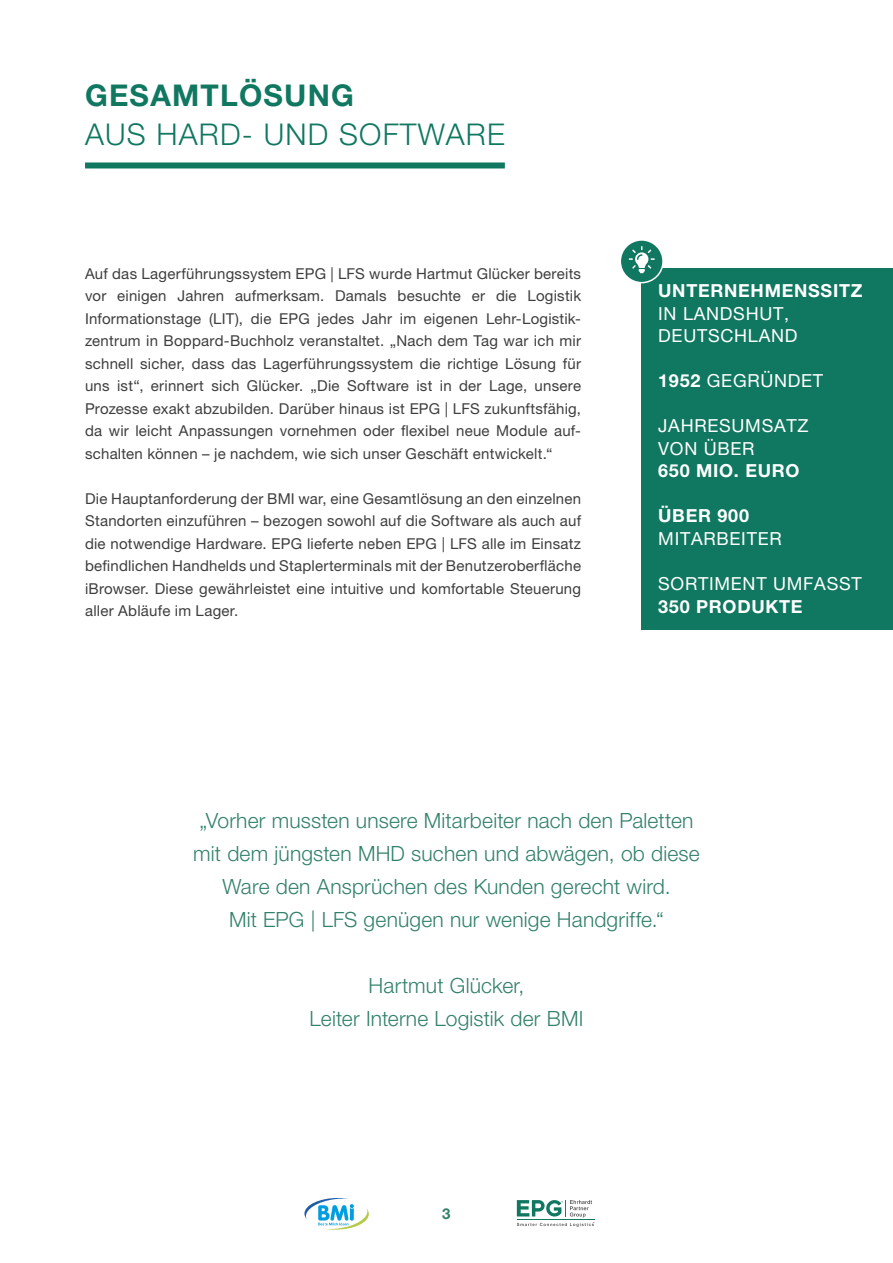
<style>
.page{position:relative;width:893px;height:1263px;background:#fff}
.page>*{position:absolute;margin:0;border:0;box-sizing:border-box;transform-origin:0 0}
.t1{font:300 30px "Helvetica Neue LT Pro";letter-spacing:.04em;color:#107760}
.t2{font:700 30px "Helvetica Neue LT Pro";letter-spacing:.04em;color:#107760}
.t3{font:300 21px/33px "Helvetica Neue LT Pro";letter-spacing:.01em;color:#33816c;text-align:center}
.t4{font:18px/22.5px "Helvetica Neue LT Pro";letter-spacing:.04em;color:#fff}
.t5{font:700 18px "Helvetica Neue LT Pro";letter-spacing:.04em;color:#fff}
.t6{font:15px/22.5px "Helvetica Neue LT Pro";letter-spacing:.015em;color:#3f3e3e;text-align:justify}
.t7{font:700 15px "Helvetica Neue LT Pro";color:#33816c}
.s1{font-weight:700}
</style>
<div class="page">
<svg style="left:517px;top:1200px;width:77px;height:27px"></svg>
<svg style="left:304px;top:1198px;width:65px;height:31px"></svg>
<div style="left:641px;top:268px;width:252px;height:361px;background:#107760"></div>
<svg style="left:620px;top:240px;width:43px;height:43px"></svg>
<div style="left:620px;top:239px;width:44px;height:44px;border:2px solid #fff;border-radius:50%"></div>
<svg style="left:629px;top:246px;width:26px;height:27px"></svg>
<div style="left:85px;top:162px;width:420px;height:6px;background:#107760"></div>
<h1 class="t2" style="left:85px;top:77px;width:270px">GESAMTLÖSUNG</h1>
<h1 class="t1" style="left:85px;top:116px;width:421px">AUS HARD- UND SOFTWARE</h1>
<p class="t6" style="left:85px;top:262px;width:498px">Auf das Lagerführungssystem EPG | LFS wurde Hartmut Glücker bereits vor einigen Jahren aufmerksam. Damals besuchte er die Logistik Informationstage (LIT), die EPG jedes Jahr im eigenen Lehr-Logistik&shy;zentrum in Boppard-Buchholz veranstaltet. „Nach dem Tag war ich mir schnell sicher, dass das Lagerführungssystem die richtige Lösung für uns ist“, erinnert sich Glücker. „Die Software ist in der Lage, unsere Prozesse exakt abzubilden. Darüber hinaus ist EPG | LFS zukunftsfähig, da wir leicht Anpassungen vornehmen oder flexibel neue Module auf&shy;schalten können – je nachdem, wie sich unser Geschäft entwickelt.“</p>
<p class="t6" style="left:85px;top:487px;width:498px">Die Hauptanforderung der BMI war, eine Gesamtlösung an den einzelnen Standorten einzuführen – bezogen sowohl auf die Software als auch auf die notwendige Hardware. EPG lieferte neben EPG | LFS alle im Einsatz befindlichen Handhelds und Staplerterminals mit der Benutzeroberfläche iBrowser. Diese gewährleistet eine intuitive und komfortable Steuerung aller Abläufe im Lager.</p>
<p class="t5" style="left:658px;top:280px;width:206px">UNTERNEHMENSSITZ</p>
<p class="t4" style="left:658px;top:302px;width:141px">IN LANDSHUT,<br>DEUTSCHLAND</p>
<p class="t4" style="left:658px;top:370px;width:167px"><span class="s1">1952</span> GEGRÜNDET</p>
<p class="t4" style="left:658px;top:415px;width:152px">JAHRESUMSATZ<br>VON ÜBER</p>
<p class="t5" style="left:658px;top:460px;width:143px">650 MIO. EURO</p>
<p class="t5" style="left:658px;top:505px;width:92px">ÜBER 900</p>
<p class="t4" style="left:658px;top:527px;width:125px">MITARBEITER</p>
<p class="t4" style="left:658px;top:572px;width:205px">SORTIMENT UMFASST</p>
<p class="t5" style="left:658px;top:595px;width:146px">350 PRODUKTE</p>
<h2 class="t3" style="left:193px;top:804px;width:508px">„Vorher mussten unsere Mitarbeiter nach den Paletten mit dem jüngsten MHD suchen und abwägen, ob diese Ware den Ansprüchen des Kunden gerecht wird.<br>Mit EPG | LFS genügen nur wenige Handgriffe.“</h2>
<h2 class="t3" style="left:310px;top:969px;width:275px">Hartmut Glücker,<br>Leiter Interne Logistik der BMI</h2>
<p class="t7" style="left:442px;top:1205px;width:10px">3</p>
</div>
